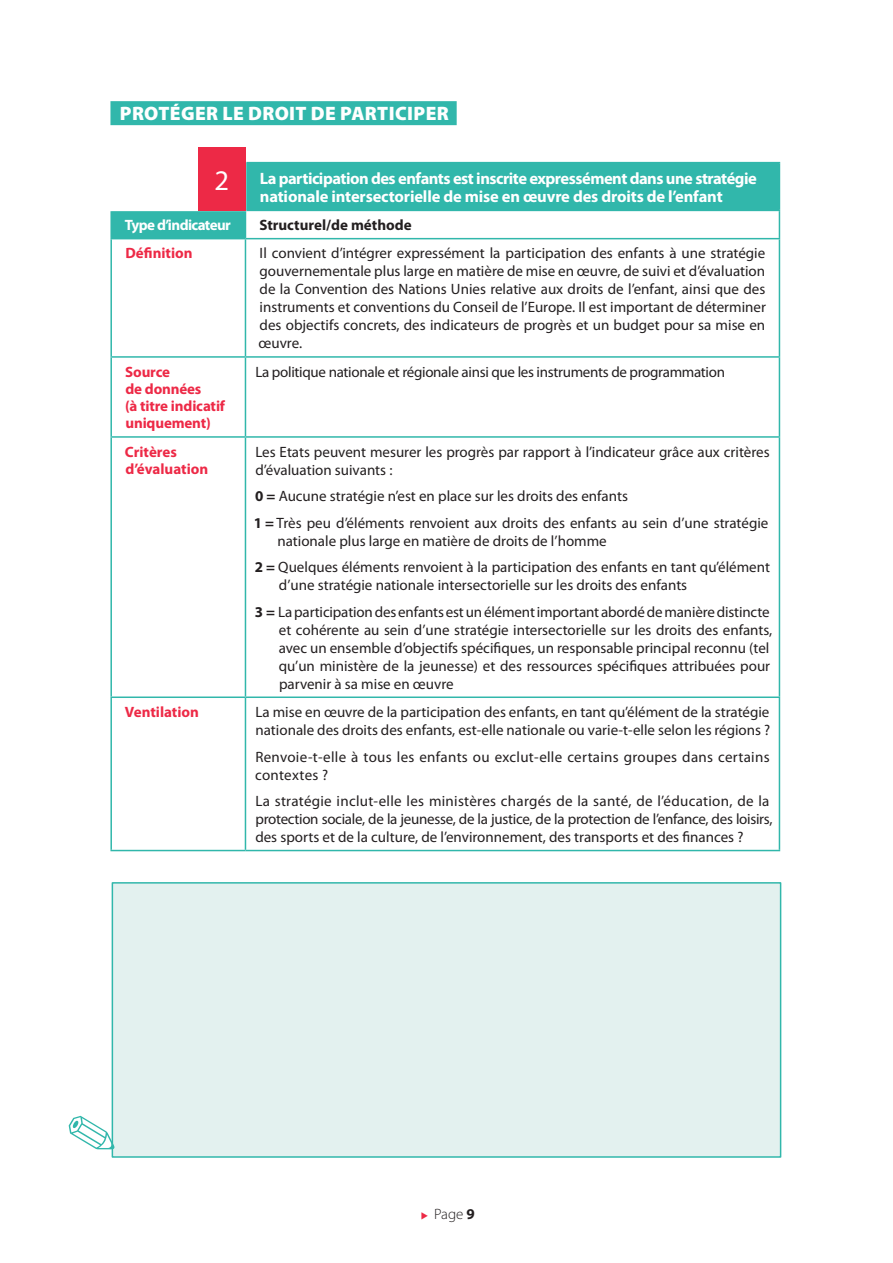
<style>
.page{position:relative;width:893px;height:1263px;background:#fff}
.page>*{position:absolute;margin:0;border:0;box-sizing:border-box;transform-origin:0 0}
.t1{font:28.5px "Myriad Pro";color:#fff}
.t2{font:900 19.5px "Myriad Pro";letter-spacing:.02em;color:#fff}
.t3{font:700 16.5px/18px "Myriad Pro";letter-spacing:-.03em;color:#fff}
.t4{font:15px/18px "Myriad Pro";color:#231f20}
.t5{font:700 15px/17.2px "Myriad Pro";letter-spacing:-.01em;color:#ed2946}
.t6{font:15px/18px "Myriad Pro";letter-spacing:.02em;color:#231f20}
.t7{font:15px "Myriad Pro";letter-spacing:-.02em;color:#231f20}
.t8{font:700 15px "Myriad Pro";color:#231f20}
.t9{font:700 15px "Myriad Pro";letter-spacing:-.04em;color:#fff}
.t10{font:300 15px "Myriad Pro";color:#231f20}
.s1{font-weight:700}
.s2{color:#ed2946}
</style>
<div class="page">
<div style="left:110px;top:101px;width:347px;height:24px;background:#31b7ab"></div>
<svg style="left:112px;top:163px;width:667px;height:75px;fill:#31b7ab"></svg>
<hr style="left:246px;top:162px;width:534px;height:1px;background:#31b7ab">
<hr style="left:779px;top:163px;width:1px;height:47px;background:#31b7ab">
<hr style="left:110px;top:211px;width:2px;height:27px;background:#31b7ab">
<hr style="left:246px;top:210px;width:534px;height:1px;background:#31b7ab">
<svg style="left:245px;top:211px;width:1px;height:27px"></svg>
<svg style="left:779px;top:211px;width:1px;height:27px"></svg>
<hr style="left:110px;top:238px;width:135px;height:1px;background:#31b7ab">
<hr style="left:110px;top:239px;width:2px;height:117px;background:#31b7ab">
<hr style="left:245px;top:238px;width:535px;height:1px;background:#31b7ab">
<hr style="left:245px;top:239px;width:1px;height:117px;background:#31b7ab">
<hr style="left:779px;top:239px;width:1px;height:117px;background:#31b7ab">
<hr style="left:110px;top:356px;width:135px;height:2px;background:#31b7ab">
<hr style="left:110px;top:358px;width:2px;height:78px;background:#31b7ab">
<hr style="left:245px;top:356px;width:535px;height:2px;background:#31b7ab">
<hr style="left:245px;top:358px;width:1px;height:78px;background:#31b7ab">
<hr style="left:779px;top:358px;width:1px;height:78px;background:#31b7ab">
<hr style="left:110px;top:436px;width:135px;height:2px;background:#31b7ab">
<hr style="left:110px;top:438px;width:2px;height:258px;background:#31b7ab">
<hr style="left:245px;top:436px;width:535px;height:2px;background:#31b7ab">
<hr style="left:245px;top:438px;width:1px;height:258px;background:#31b7ab">
<hr style="left:779px;top:438px;width:1px;height:258px;background:#31b7ab">
<hr style="left:110px;top:696px;width:135px;height:2px;background:#31b7ab">
<hr style="left:110px;top:698px;width:2px;height:152px;background:#31b7ab">
<hr style="left:245px;top:696px;width:535px;height:2px;background:#31b7ab">
<hr style="left:245px;top:698px;width:1px;height:152px;background:#31b7ab">
<hr style="left:779px;top:698px;width:1px;height:152px;background:#31b7ab">
<hr style="left:110px;top:850px;width:135px;height:1px;background:#31b7ab">
<hr style="left:245px;top:850px;width:535px;height:1px;background:#31b7ab">
<hr style="left:110px;top:210px;width:136px;height:1px;background:#fff">
<div style="left:198px;top:147px;width:48px;height:64px;background:#ed2946"></div>
<div style="left:112px;top:882px;width:669px;height:276px;background:#e3f1ef;border:2px solid #31b7ab"></div>
<svg style="left:111px;top:1115px;width:3px;height:34px"></svg>
<h2 class="t2" style="left:120px;top:100px;width:330px">PROTÉGER LE DROIT DE PARTICIPER</h2>
<h1 class="t1" style="left:214px;top:163px;width:16px">2</h1>
<p class="t3" style="left:260px;top:168px;width:499px">La participation des enfants est inscrite expressément dans une stratégie nationale intersectorielle de mise en œuvre des droits de l’enfant</p>
<p class="t9" style="left:125px;top:215px;width:108px">Type d’indicateur</p>
<p class="t8" style="left:259px;top:215px;width:154px">Structurel/de méthode</p>
<p class="t5" style="left:126px;top:244px;width:69px">Définition</p>
<p class="t4" style="left:258px;top:244px;width:509px;text-align:justify">Il convient d’intégrer expressément la participation des enfants à une stratégie gouvernementale plus large en matière de mise en œuvre, de suivi et d’évaluation de la Convention des Nations Unies relative aux droits de l’enfant, ainsi que des instruments et conventions du Conseil de l’Europe. Il est important de déterminer des objectifs concrets, des indicateurs de progrès et un budget pour sa mise en œuvre.</p>
<p class="t5" style="left:125px;top:362px;width:102px">Source<br>de données<br>(à titre indicatif uniquement)</p>
<p class="t7" style="left:255px;top:362px;width:471px">La politique nationale et régionale ainsi que les instruments de programmation</p>
<p class="t5" style="left:125px;top:442px;width:85px">Critères d’évaluation</p>
<p class="t4" style="left:255px;top:442px;width:516px">Les Etats peuvent mesurer les progrès par rapport à l’indicateur grâce aux critères d’évaluation suivants :</p>
<p class="t4" style="left:254px;top:483px;width:516px;line-height:26.5px"><span class="s1">0 =</span> Aucune stratégie n’est en place sur les droits des enfants<br><span class="s1">1 =</span> Très peu d’éléments renvoient aux droits des enfants au sein d’une stratégie</p>
<p class="t4" style="left:255px;top:527px;width:517px;line-height:26.5px;text-indent:23px">nationale plus large en matière de droits de l’homme<br><span class="s1">2 =</span> Quelques éléments renvoient à la participation des enfants en tant qu’élément</p>
<p class="t4" style="left:255px;top:572px;width:516px;line-height:26.5px;text-indent:24px">d’une stratégie nationale intersectorielle sur les droits des enfants<br><span class="s1">3 =</span> La participation des enfants est un élément important abordé de manière distincte</p>
<p class="t4" style="left:279px;top:620px;width:495px">et cohérente au sein d’une stratégie intersectorielle sur les droits des enfants, avec un ensemble d’objectifs spécifiques, un responsable principal reconnu (tel qu’un ministère de la jeunesse) et des ressources spécifiques attribuées pour parvenir à sa mise en œuvre</p>
<p class="t5" style="left:125px;top:703px;width:76px">Ventilation</p>
<p class="t4" style="left:255px;top:703px;width:516px">La mise en œuvre de la participation des enfants, en tant qu’élément de la stratégie nationale des droits des enfants, est-elle nationale ou varie-t-elle selon les régions ?</p>
<p class="t6" style="left:255px;top:747px;width:516px">Renvoie-t-elle à tous les enfants ou exclut-elle certains groupes dans certains contextes ?</p>
<p class="t4" style="left:255px;top:792px;width:519px">La stratégie inclut-elle les ministères chargés de la santé, de l’éducation, de la protection sociale, de la jeunesse, de la justice, de la protection de l’enfance, des loisirs, des sports et de la culture, de l’environnement, des transports et des finances ?</p>
<p class="t10" style="left:418px;top:1205px;width:58px"><span class="s2">▸</span> Page <span class="s1">9</span></p>
</div>
